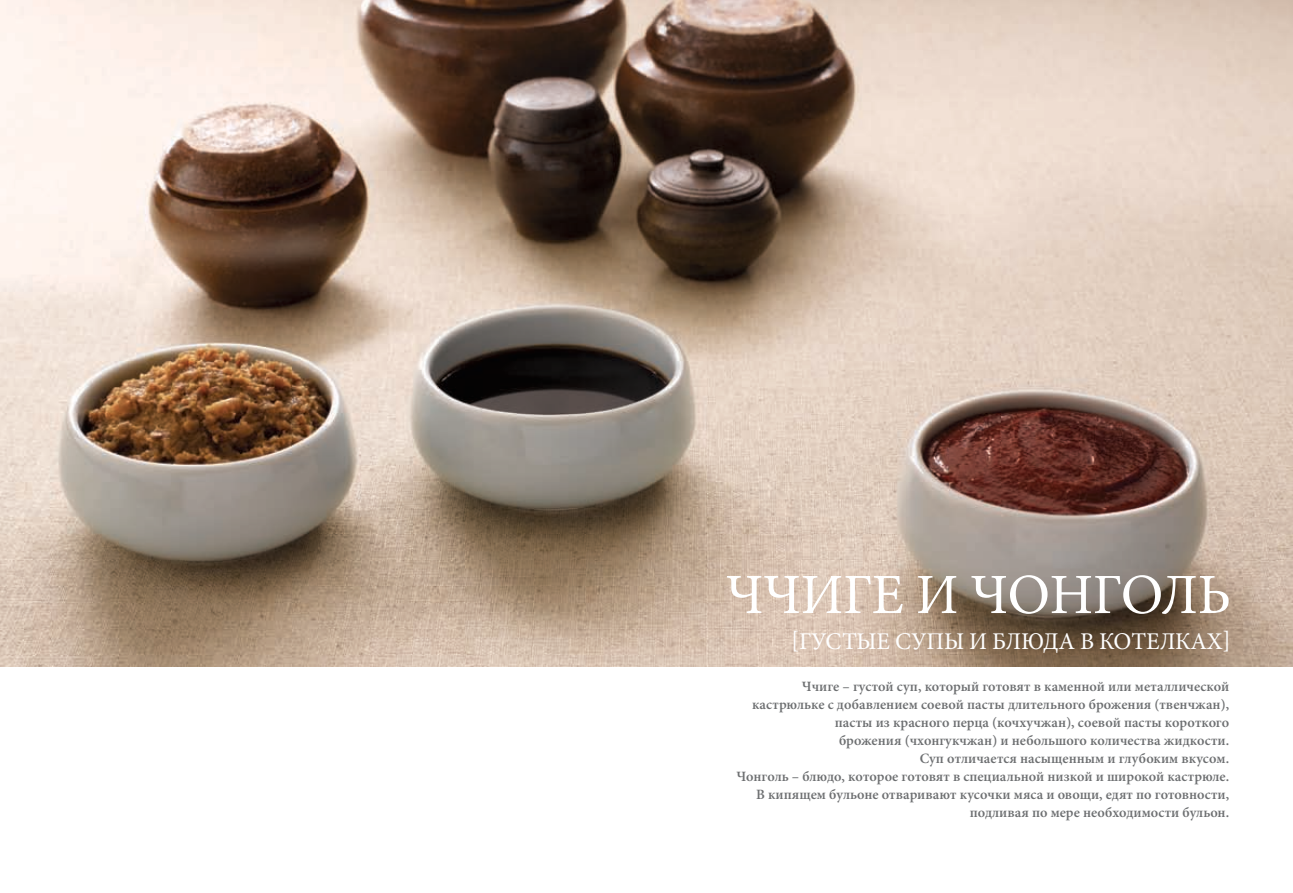
<style>
.page{position:relative;width:1293px;height:893px;background:#fff}
.page>*{position:absolute;margin:0;border:0;box-sizing:border-box;transform-origin:0 0}
.t1{font:57px "Minion Pro";letter-spacing:-.01em;color:#fff}
.t2{font:24px "Minion Pro";letter-spacing:-.01em;color:#fff}
.t3{font:600 14.25px/18px "Minion Pro";color:#6d6f71;text-align:right}
</style>
<div class="page">
<img style="left:0;top:0;width:1293px;height:666px">
<h1 class="t1" style="left:726px;top:557px;width:506px">ЧЧИГЕ И ЧОНГОЛЬ</h1>
<h2 class="t2" style="left:791px;top:625px;width:441px">[ГУСТЫЕ СУПЫ И БЛЮДА В КОТЕЛКАХ]</h2>
<p class="t3" style="left:736px;top:677px;width:494px">Ччиге – густой суп, который готовят в каменной или металлической кастрюльке с добавлением соевой пасты длительного брожения (твенчжан), пасты из красного перца (кочхучжан), соевой пасты короткого<br>брожения (чхонгукчжан) и небольшого количества жидкости.<br>Суп отличается насыщенным и глубоким вкусом.<br>Чонголь – блюдо, которое готовят в специальной низкой и широкой кастрюле.<br>В кипящем бульоне отваривают кусочки мяса и овощи, едят по готовности, подливая по мере необходимости бульон.</p>
</div>
